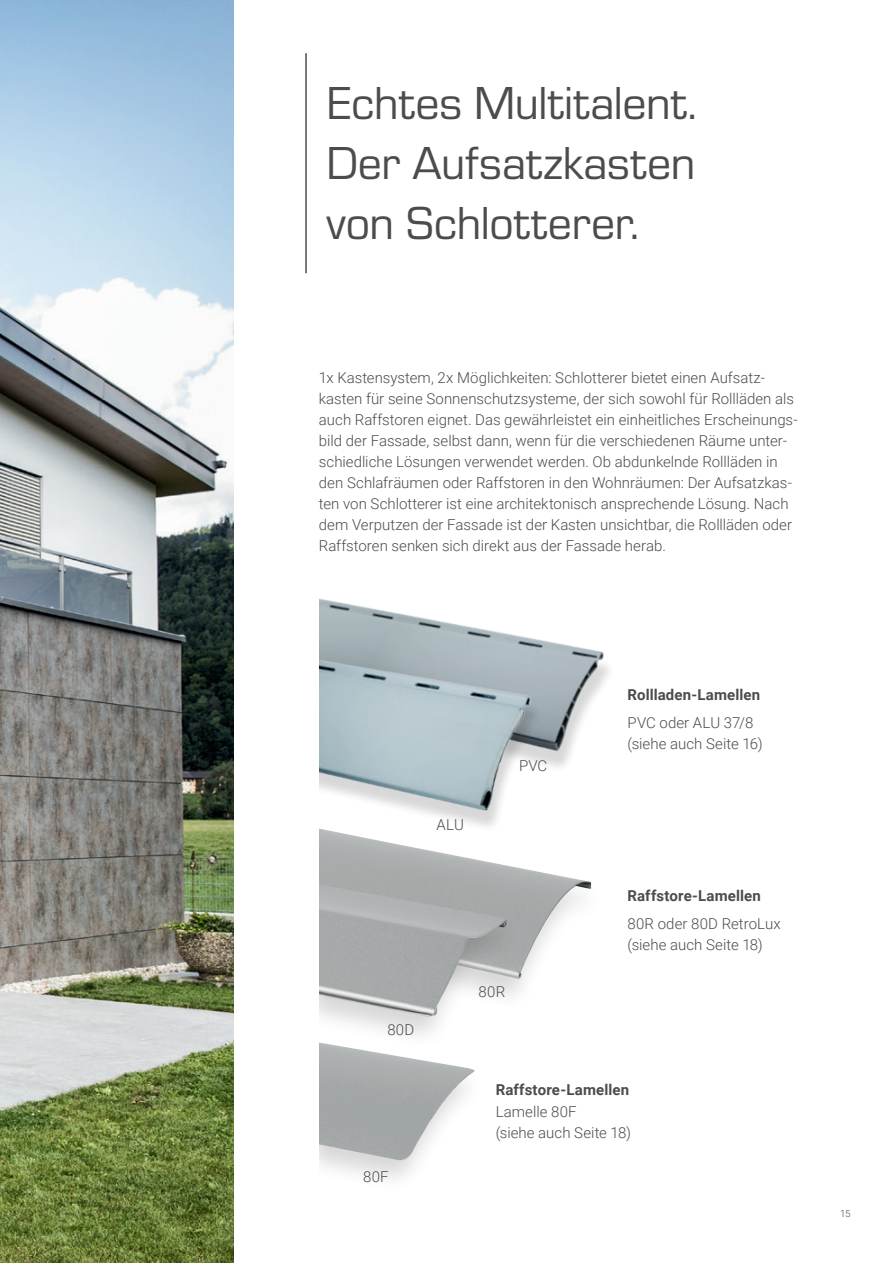
<style>
.page{position:relative;width:893px;height:1263px;background:#fff}
.page>*{position:absolute;margin:0;border:0;box-sizing:border-box;transform-origin:0 0}
.t1{font:48px/60px "Eurostile";color:#4b4c4d;text-align:justify}
.t2{font:300 15px/21px "Roboto";color:#4b4c4d}
.t3{font:700 15px "Roboto";letter-spacing:.01em;color:#4b4c4d}
.t4{font:300 9.75px "Roboto";color:#4b4c4d}
</style>
<div class="page">
<img style="left:0;top:0;width:234px;height:1263px">
<hr style="left:305px;top:53px;width:2px;height:220px;background:#4b4c4d">
<div style="left:296px;top:1039px;width:191px;height:154px;background:#231f20;opacity:.18"></div>
<img style="left:319px;top:1049px;width:156px;height:113px">
<img style="left:319px;top:837px;width:272px;height:142px">
<div style="left:296px;top:882px;width:224px;height:167px;background:#231f20;opacity:.18"></div>
<img style="left:319px;top:885px;width:188px;height:132px">
<img style="left:319px;top:598px;width:146px;height:28px">
<img style="left:319px;top:626px;width:290px;height:211px">
<div style="left:255px;top:579px;width:64px;height:637px;background:#fff"></div>
<h1 class="t1" style="left:326px;top:71px;width:372px">Echtes Multitalent.<br>Der Aufsatzkasten von Schlotterer.</h1>
<p class="t2" style="left:319px;top:366px;width:480px">1x Kastensystem, 2x Möglichkeiten: Schlotterer bietet einen Aufsatz&shy;kasten für seine Sonnenschutzsysteme, der sich sowohl für Rollläden als auch Raffstoren eignet. Das gewährleistet ein einheitliches Erscheinungs&shy;bild der Fassade, selbst dann, wenn für die verschiedenen Räume unter&shy;schiedliche Lösungen verwendet werden. Ob abdunkelnde Rollläden in den Schlafräumen oder Raffstoren in den Wohnräumen: Der Aufsatzkas&shy;ten von Schlotterer ist eine architektonisch ansprechende Lösung. Nach dem Verputzen der Fassade ist der Kasten unsichtbar, die Rollläden oder Raffstoren senken sich direkt aus der Fassade herab.</p>
<p class="t2" style="left:437px;top:814px;width:29px">ALU</p>
<p class="t2" style="left:519px;top:754px;width:30px">PVC</p>
<p class="t3" style="left:628px;top:684px;width:134px">Rollladen-Lamellen</p>
<p class="t2" style="left:628px;top:712px;width:137px">PVC oder ALU 37/8 (siehe auch Seite 16)</p>
<p class="t2" style="left:387px;top:1019px;width:28px">80D</p>
<p class="t2" style="left:363px;top:1166px;width:27px">80F</p>
<p class="t2" style="left:479px;top:981px;width:28px">80R</p>
<p class="t3" style="left:628px;top:886px;width:135px">Raffstore-Lamellen</p>
<p class="t2" style="left:628px;top:913px;width:155px">80R oder 80D RetroLux (siehe auch Seite 18)</p>
<p class="t3" style="left:496px;top:1079px;width:135px">Raffstore-Lamellen</p>
<p class="t2" style="left:496px;top:1101px;width:137px">Lamelle 80F<br>(siehe auch Seite 18)</p>
<p class="t4" style="left:840px;top:1206px;width:12px">15</p>
</div>
